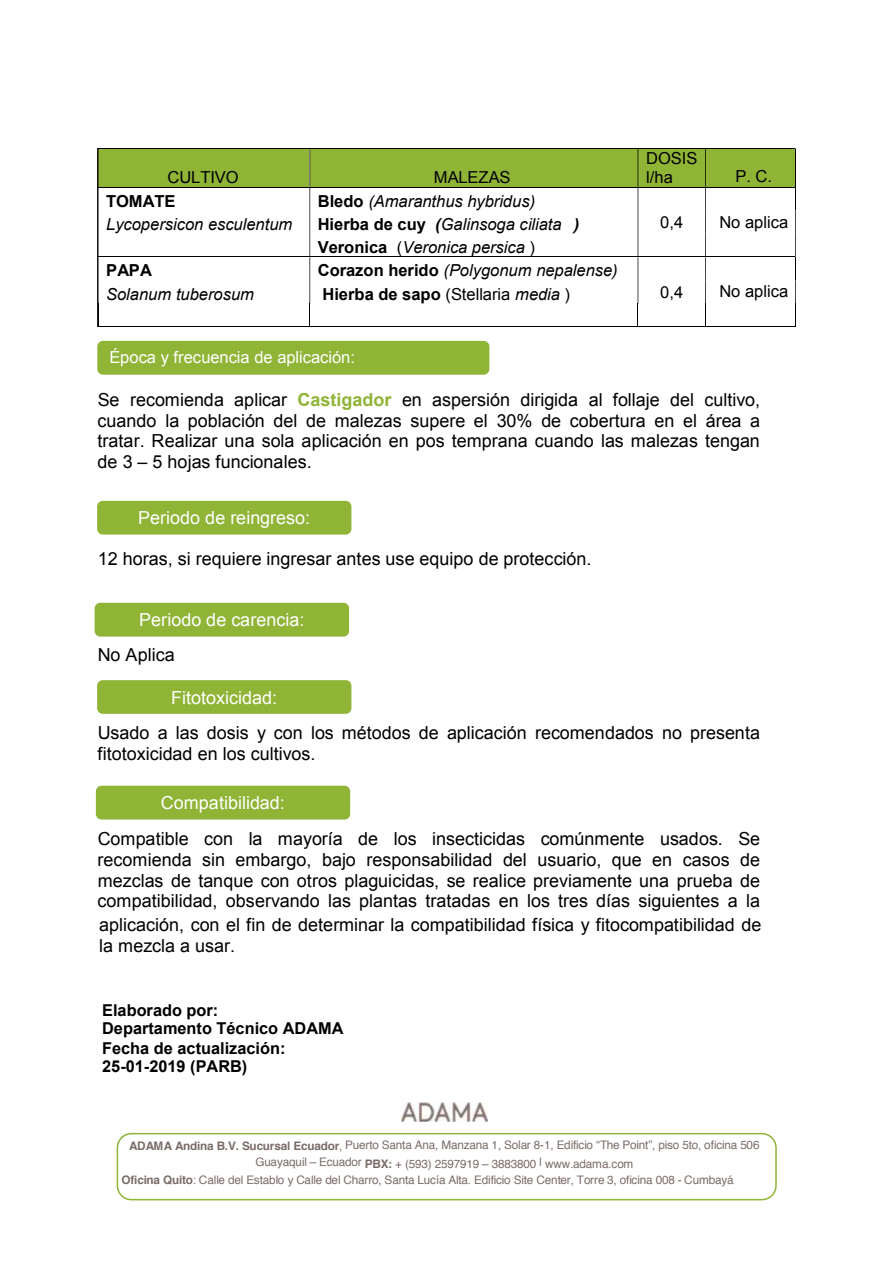
<style>
.page{position:relative;width:893px;height:1263px;background:#fff}
.page>*{position:absolute;margin:0;border:0;box-sizing:border-box;transform-origin:0 0}
.t1{font:18px/20.7px "Arial";color:#000;text-align:justify}
.t2{font:18px "Arial";color:#fff}
.t3{font:italic 16.5px "Arial";color:#000}
.t4{font:16.5px/19px "Arial";color:#000}
.t5{font:700 16.5px "Arial";color:#000}
.t6{font:16.5px "Arial";color:#fff}
.t7{font:700 16.35px/18.9px "Arial";color:#000}
.t8{font:11.7px/18.9px "Helvetica";letter-spacing:-.02em;color:#7a6d68;text-align:center}
.s1{font-weight:700;font-style:normal}
.s2{font-weight:700}
.s3{font-style:normal}
.s4{font-weight:400}
.s5{font-weight:400;font-style:italic}
.s6{font-weight:700;color:#8fb436}
</style>
<div class="page">
<img style="left:401px;top:1103px;width:86px;height:18px">
<div style="left:117px;top:1133px;width:659px;height:67px;border:2px solid #8fb436;border-radius:14px"></div>
<div style="left:98px;top:149px;width:211px;height:38px;background:#8fb436"></div>
<div style="left:309px;top:149px;width:328px;height:38px;background:#8fb436"></div>
<div style="left:638px;top:149px;width:67px;height:38px;background:#8fb436"></div>
<div style="left:705px;top:149px;width:90px;height:38px;background:#8fb436"></div>
<hr style="left:98px;top:148px;width:697px;height:1px;background:#000">
<hr style="left:98px;top:149px;width:1px;height:38px;background:#000">
<hr style="left:309px;top:149px;width:1px;height:38px;background:#000">
<hr style="left:637px;top:149px;width:1px;height:38px;background:#000">
<hr style="left:705px;top:149px;width:1px;height:38px;background:#000">
<hr style="left:795px;top:149px;width:1px;height:38px;background:#000">
<hr style="left:98px;top:187px;width:697px;height:1px;background:#000">
<hr style="left:98px;top:257px;width:697px;height:1px;background:#000">
<svg style="left:98px;top:188px;width:1px;height:138px"></svg>
<hr style="left:98px;top:326px;width:211px;height:1px;background:#000">
<svg style="left:309px;top:188px;width:1px;height:139px"></svg>
<hr style="left:310px;top:326px;width:327px;height:1px;background:#000">
<svg style="left:637px;top:188px;width:1px;height:139px"></svg>
<hr style="left:638px;top:326px;width:67px;height:1px;background:#000">
<svg style="left:705px;top:188px;width:1px;height:138px"></svg>
<hr style="left:705px;top:326px;width:90px;height:1px;background:#000">
<svg style="left:795px;top:187px;width:1px;height:140px"></svg>
<div style="left:97px;top:501px;width:254px;height:34px;background:#8fb436;border-radius:6px"></div>
<div style="left:97px;top:680px;width:254px;height:34px;background:#8fb436;border-radius:6px"></div>
<div style="left:96px;top:786px;width:254px;height:34px;background:#8fb436;border-radius:6px"></div>
<div style="left:95px;top:603px;width:254px;height:34px;background:#8fb436;border-radius:6px"></div>
<div style="left:97px;top:341px;width:392px;height:34px;background:#8fb436;border-radius:6px"></div>
<hr style="left:97px;top:149px;width:1px;height:178px;background:#000">
<p class="t4" style="left:167px;top:168px;width:73px">CULTIVO</p>
<p class="t4" style="left:434px;top:168px;width:78px">MALEZAS</p>
<p class="t4" style="left:646px;top:149px;width:53px">DOSIS l/ha</p>
<p class="t4" style="left:735px;top:167px;width:38px">P. C.</p>
<p class="t5" style="left:106px;top:190px;width:71px">TOMATE</p>
<p class="t3" style="left:318px;top:190px;width:219px"><span class="s1">Bledo</span> (Amaranthus hybridus)</p>
<p class="t3" style="left:106px;top:213px;width:187px">Lycopersicon esculentum</p>
<p class="t3" style="left:318px;top:213px;width:263px"><span class="s1">Hierba de cuy</span> <span class="s2">(</span>Galinsoga ciliata <span class="s2">)</span></p>
<p class="t4" style="left:660px;top:213px;width:24px">0,4</p>
<p class="t4" style="left:719px;top:212px;width:70px">No aplica</p>
<p class="t3" style="left:318px;top:237px;width:219px"><span class="s1">Veronica</span> <span class="s3">(</span>Veronica persica <span class="s3">)</span></p>
<p class="t5" style="left:106px;top:260px;width:48px">PAPA</p>
<p class="t3" style="left:318px;top:260px;width:301px"><span class="s1">Corazon herido</span> (Polygonum nepalense)</p>
<p class="t3" style="left:106px;top:283px;width:149px">Solanum tuberosum</p>
<p class="t5" style="left:322px;top:283px;width:249px">Hierba de sapo <span class="s4">(Stellaria</span> <span class="s5">media</span> <span class="s4">)</span></p>
<p class="t4" style="left:660px;top:283px;width:24px">0,4</p>
<p class="t4" style="left:719px;top:282px;width:70px">No aplica</p>
<p class="t6" style="left:109px;top:346px;width:247px">Época y frecuencia de aplicación:</p>
<p class="t1" style="left:97px;top:390px;width:664px">Se recomienda aplicar <span class="s6">Castigador</span> en aspersión dirigida al follaje del cultivo, cuando la población del de malezas supere el 30% de cobertura en el área a tratar. Realizar una sola aplicación en pos temprana cuando las malezas tengan de 3 – 5 hojas funcionales.</p>
<p class="t2" style="left:138px;top:506px;width:173px">Periodo de reingreso:</p>
<p class="t1" style="left:98px;top:548px;width:495px">12 horas, si requiere ingresar antes use equipo de protección.</p>
<p class="t2" style="left:139px;top:608px;width:167px">Periodo de carencia:</p>
<p class="t1" style="left:98px;top:645px;width:79px">No Aplica</p>
<p class="t2" style="left:171px;top:685px;width:107px">Fitotoxicidad:</p>
<p class="t1" style="left:98px;top:723px;width:664px">Usado a las dosis y con los métodos de aplicación recomendados no presenta fitotoxicidad en los cultivos.</p>
<p class="t2" style="left:161px;top:791px;width:125px">Compatibilidad:</p>
<p class="t1" style="left:98px;top:829px;width:664px">Compatible con la mayoría de los insecticidas comúnmente usados. Se recomienda sin embargo, bajo responsabilidad del usuario, que en casos de mezclas de tanque con otros plaguicidas, se realice previamente una prueba de compatibilidad, observando las plantas tratadas en los tres días siguientes a la</p>
<p class="t1" style="left:99px;top:915px;width:663px">aplicación, con el fin de determinar la compatibilidad física y fitocompatibilidad de la mezcla a usar.</p>
<p class="t7" style="left:102px;top:1001px;width:243px">Elaborado por:<br>Departamento Técnico ADAMA<br>Fecha de actualización:<br>25-01-2019 (PARB)</p>
<p class="t8" style="left:129px;top:1136px;width:632px"><span class="s2">ADAMA Andina B.V. Sucursal Ecuador</span>, Puerto Santa Ana, Manzana 1, Solar 8-1, Edificio “The Point”, piso 5to, oficina 506<br>Guayaquil – Ecuador <span class="s2">PBX:</span> + (593) 2597919 – 3883800 | www.adama.com</p>
<p class="t8" style="left:121px;top:1170px;width:613px"><span class="s2">Oficina Quito</span>: Calle del Establo y Calle del Charro, Santa Lucía Alta. Edificio Site Center, Torre 3, oficina 008 - Cumbayá</p>
</div>
